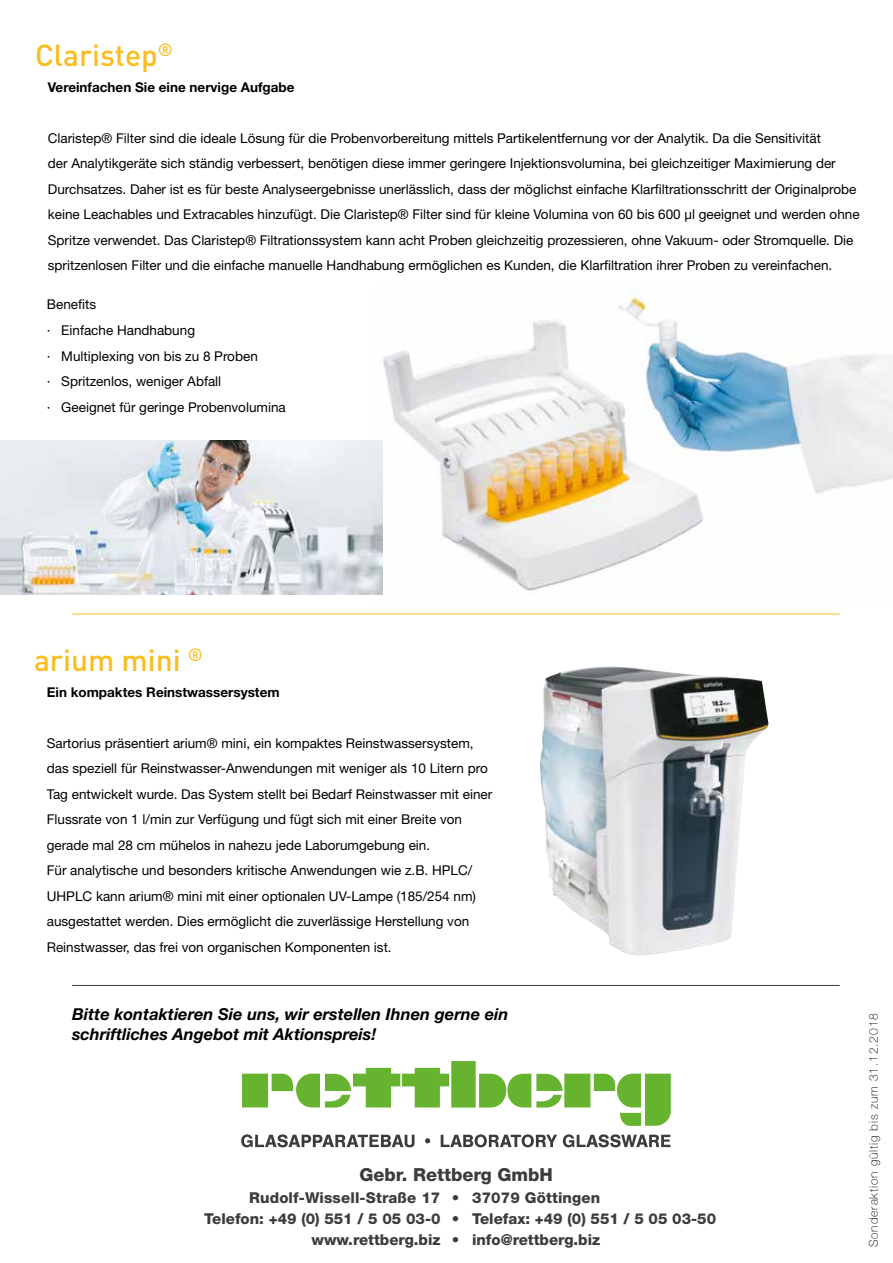
<style>
.page{position:relative;width:893px;height:1263px;background:#fff}
.page>*{position:absolute;margin:0;border:0;box-sizing:border-box;transform-origin:0 0}
.t1{font:500 30px "DIN Pro";color:#fbbd1e}
.t2{font:800 18px "Helvetica Neue";color:#3c3c3b}
.t3{font:italic 700 16.5px/19.6px "Helvetica Neue";color:#000}
.t4{font:800 15px "Helvetica Neue";color:#3c3c3b}
.t5{font:13.5px/25.5px "Helvetica Neue";color:#000}
.t6{font:700 13.5px "Helvetica Neue";color:#000}
.t7{font:100 12px "Helvetica Neue";letter-spacing:.075em;color:#000}
</style>
<div class="page">
<svg style="left:241px;top:1134px;width:174px;height:13px"></svg>
<svg style="left:425px;top:1138px;width:5px;height:5px"></svg>
<svg style="left:441px;top:1134px;width:116px;height:13px"></svg>
<svg style="left:563px;top:1134px;width:107px;height:13px"></svg>
<svg style="left:242px;top:1061px;width:428px;height:65px"></svg>
<hr style="left:72px;top:985px;width:768px;height:1px;background:#3c3c3b">
<hr style="left:72px;top:614px;width:768px;height:1px;background:#fcbd1b">
<img style="left:540px;top:666px;width:229px;height:290px">
<img style="left:383px;top:290px;width:510px;height:301px">
<img style="left:0;top:440px;width:383px;height:155px">
<h1 class="t1" style="left:35px;top:31px;width:139px">Claristep<sup>®</sup></h1>
<p class="t6" style="left:48px;top:78px;width:248px">Vereinfachen Sie eine nervige Aufgabe</p>
<p class="t5" style="left:48px;top:125px;width:813px">Claristep® Filter sind die ideale Lösung für die Probenvorbereitung mittels Partikelentfernung vor der Analytik. Da die Sensitivität<br>der Analytikgeräte sich ständig verbessert, benötigen diese immer geringere Injektionsvolumina, bei gleichzeitiger Maximierung der Durchsatzes. Daher ist es für beste Analyseergebnisse unerlässlich, dass der möglichst einfache Klarfiltrationsschritt der Originalprobe keine Leachables und Extracables hinzufügt. Die Claristep® Filter sind für kleine Volumina von 60 bis 600 µl geeignet und werden ohne Spritze verwendet. Das Claristep® Filtrationssystem kann acht Proben gleichzeitig prozessieren, ohne Vakuum- oder Stromquelle. Die spritzenlosen Filter und die einfache manuelle Handhabung ermöglichen es Kunden, die Klarfiltration ihrer Proben zu vereinfachen.</p>
<p class="t5" style="left:47px;top:291px;width:240px">Benefits<br>· Einfache Handhabung<br>· Multiplexing von bis zu 8 Proben<br>· Spritzenlos, weniger Abfall<br>· Geeignet für geringe Probenvolumina</p>
<h1 class="t1" style="left:34px;top:636px;width:171px">arium mini <sup>®</sup></h1>
<p class="t6" style="left:47px;top:683px;width:234px">Ein kompaktes Reinstwassersystem</p>
<p class="t5" style="left:47px;top:730px;width:447px">Sartorius präsentiert arium® mini, ein kompaktes Reinstwassersystem, das speziell für Reinstwasser-Anwendungen mit weniger als 10 Litern pro Tag entwickelt wurde. Das System stellt bei Bedarf Reinstwasser mit einer Flussrate von 1 l/min zur Verfügung und fügt sich mit einer Breite von gerade mal 28 cm mühelos in nahezu jede Laborumgebung ein.<br>Für analytische und besonders kritische Anwendungen wie z.B. HPLC/ UHPLC kann arium® mini mit einer optionalen UV-Lampe (185/254 nm) ausgestattet werden. Dies ermöglicht die zuverlässige Herstellung von Reinstwasser, das frei von organischen Komponenten ist.</p>
<p class="t3" style="left:72px;top:1004px;width:438px">Bitte kontaktieren Sie uns, wir erstellen Ihnen gerne ein schriftliches Angebot mit Aktionspreis!</p>
<h2 class="t2" style="left:359px;top:1164px;width:195px">Gebr. Rettberg GmbH</h2>
<p class="t4" style="left:249px;top:1188px;width:353px">Rudolf-Wissell-Straße 17 • 37079 Göttingen</p>
<p class="t4" style="left:204px;top:1209px;width:513px">Telefon: +49 (0) 551 / 5 05 03-0 • Telefax: +49 (0) 551 / 5 05 03-50</p>
<p class="t4" style="left:312px;top:1230px;width:290px">www.rettberg.biz • info@rettberg.biz</p>
<p class="t7" style="left:867px;top:1247px;width:236px;rotate:-90deg">Sonderaktion gültig bis zum 31.12.2018</p>
</div>
